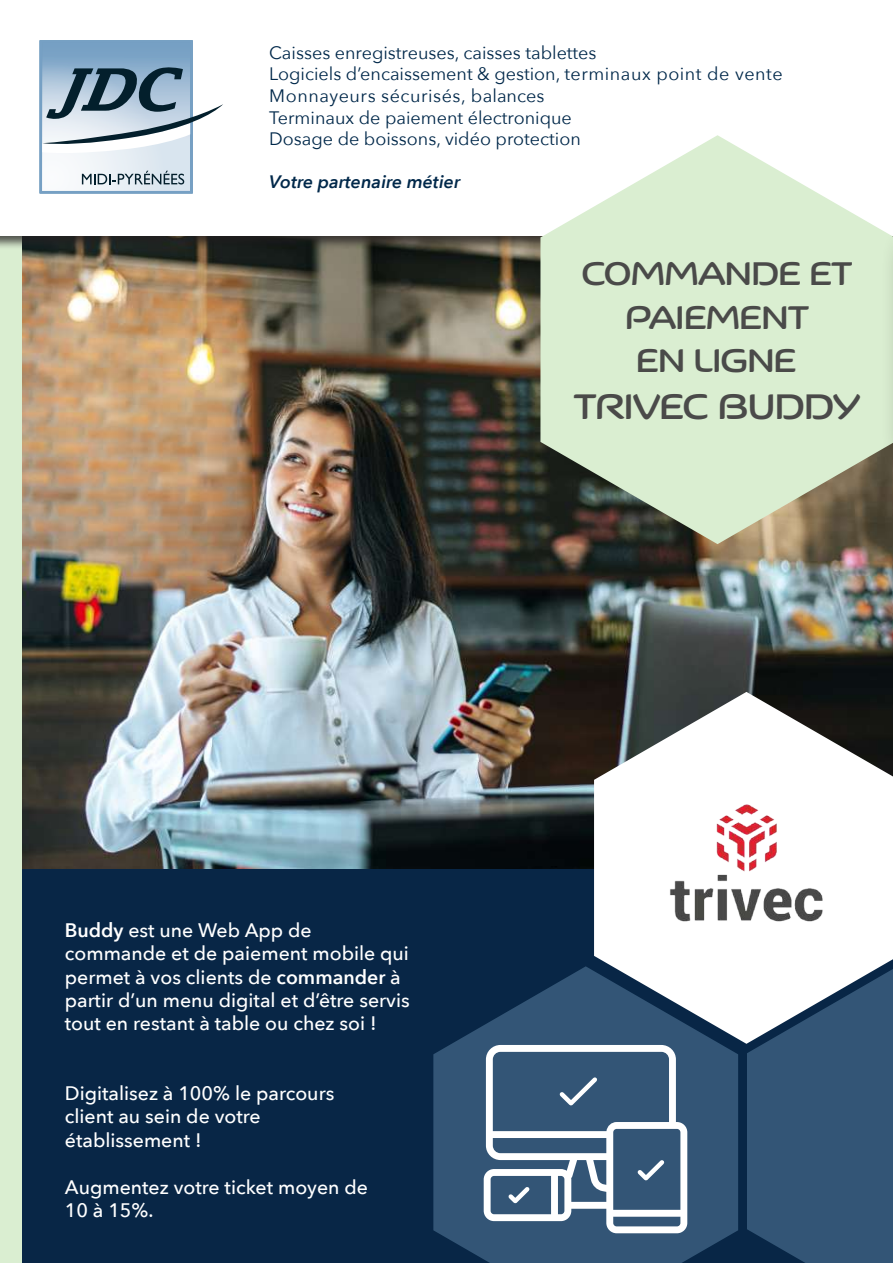
<style>
.page{position:relative;width:893px;height:1263px;background:#fff}
.page>*{position:absolute;margin:0;border:0;box-sizing:border-box;transform-origin:0 0}
.t1{font:39px "Kaili FY";letter-spacing:-.05em;color:#4a4a49}
.t2{font:36px/43.2px "Kaili FY";letter-spacing:-.05em;color:#4a4a49;text-align:center}
.t3{font:500 19.5px/23.4px "Avenir Next";color:#fff}
.t4{font:18px/21.6px "Avenir Next";color:#00284a}
.t5{font:italic 600 18px "Avenir Next";color:#00284a}
.s1{font-weight:600}
</style>
<div class="page">
<img style="left:21px;top:250px;width:872px;height:619px">
<div style="left:0;top:869px;width:893px;height:394px;background:#082646"></div>
<div style="left:0;top:0;width:21px;height:1263px;background:#daeed1"></div>
<div style="left:0;top:0;width:893px;height:250px;background:#231f20;opacity:.75"></div>
<div style="left:0;top:0;width:893px;height:235px;background:#fff"></div>
<svg style="left:594px;top:692px;width:299px;height:352px"></svg>
<svg style="left:747px;top:965px;width:146px;height:298px;background:#496784"></svg>
<svg style="left:433px;top:966px;width:305px;height:297px;fill:#335576"></svg>
<svg style="left:540px;top:135px;width:353px;height:409px;background:#cedcc4"></svg>
<div style="left:879px;top:223px;width:14px;height:253px;background:#231f20;opacity:.56"></div>
<hr style="left:892px;top:237px;width:1px;height:205px;background:#039">
<div style="left:879px;top:781px;width:14px;height:176px;background:#fff"></div>
<svg style="left:484px;top:1045px;width:203px;height:188px;background:#678098"></svg>
<svg style="left:40px;top:40px;width:183px;height:153px"></svg>
<img style="left:658px;top:780px;width:176px;height:175px">
<p class="t4" style="left:269px;top:41px;width:515px">Caisses enregistreuses, caisses tablettes<br>Logiciels d’encaissement &amp; gestion, terminaux point de vente Monnayeurs sécurisés, balances<br>Terminaux de paiement électronique<br>Dosage de boissons, vidéo protection</p>
<p class="t5" style="left:269px;top:167px;width:192px">Votre partenaire métier</p>
<h2 class="t2" style="left:581px;top:249px;width:273px">COMMANDE ET<br>PAIEMENT<br>EN LIGNE</h2>
<h1 class="t1" style="left:573px;top:375px;width:289px">TRIVEC BUDDY</h1>
<p class="t3" style="left:65px;top:918px;width:346px"><span class="s1">Buddy</span> est une Web App de commande et de paiement mobile qui permet à vos clients de <span class="s1">commander</span> à partir d’un menu digital et d’être servis tout en restant à table ou chez soi !</p>
<p class="t3" style="left:65px;top:1081px;width:271px">Digitalisez à 100% le parcours client au sein de votre établissement !</p>
<p class="t3" style="left:65px;top:1174px;width:305px">Augmentez votre ticket moyen de<br>10 à 15%.</p>
</div>
